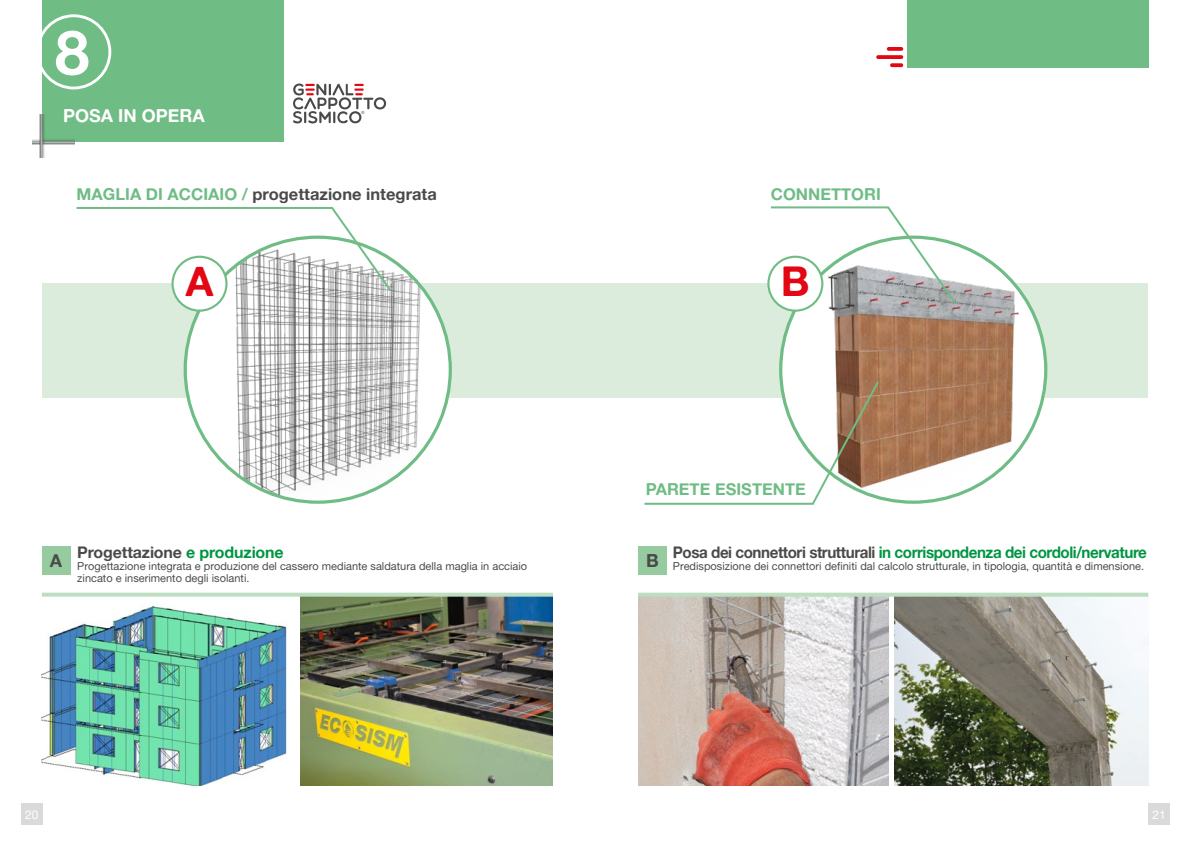
<style>
.page{position:relative;width:1191px;height:842px;background:#fff}
.page>*{position:absolute;margin:0;border:0;box-sizing:border-box;transform-origin:0 0}
.t1{font:61.9px "Alte Haas Grotesk Bold";color:#fff}
.t2{font:41px "Alte Haas Grotesk Bold";color:#e30613}
.t3{font:18px "Alte Haas Grotesk Bold";color:#fff}
.t4{font:18px "Alte Haas Grotesk Bold";color:#4a4a49}
.t5{font:16.5px "Alte Haas Grotesk Bold";color:#4a4a49}
.t6{font:16.5px "Alte Haas Grotesk Bold";color:#6fbc85}
.t7{font:16px "Alte Haas Grotesk Bold";letter-spacing:-.03em;color:#009641;scale:.95 1}
.t8{font:16px "Alte Haas Grotesk Bold";letter-spacing:-.01em;color:#4a4a49}
.t9{font:12px "Alte Haas Grotesk";color:#fff}
.t10{font:11px/12px "Alte Haas Grotesk";color:#4a4a49}
.t11{font:4.1px "Arial";color:#4a4a49}
.s1{color:#6fbc85}
.s2{color:#009641}
.s3{color:#4a4a49}
</style>
<div class="page">
<div style="left:1148px;top:804px;width:21px;height:21px;background:#dadada"></div>
<div style="left:21px;top:804px;width:22px;height:21px;background:#dadada"></div>
<div style="left:907px;top:0;width:241px;height:67px;background:#6fbc85"></div>
<svg style="left:293px;top:83px;width:93px;height:41px"></svg>
<svg style="left:876px;top:47px;width:28px;height:20px"></svg>
<div style="left:43px;top:0;width:241px;height:141px;background:#6fbc85"></div>
<img style="left:33px;top:115px;width:19px;height:42px">
<div style="left:595px;top:283px;width:553px;height:115px;background:#dbecdd"></div>
<img style="left:784px;top:243px;width:261px;height:259px">
<svg style="left:770px;top:206px;width:188px;height:100px"></svg>
<svg style="left:644px;top:379px;width:236px;height:126px"></svg>
<div style="left:768px;top:257px;width:54px;height:54px;background:#fff;border-radius:50%"></div>
<div style="left:767px;top:256px;width:56px;height:56px;border:2px solid #6fbc85;border-radius:50%"></div>
<img style="left:638px;top:597px;width:250px;height:188px">
<img style="left:894px;top:597px;width:254px;height:188px">
<div style="left:638px;top:546px;width:28px;height:28px;background:#95cb9f"></div>
<svg style="left:638px;top:593px;width:510px;height:4px;background:#bedbc0"></svg>
<div style="left:42px;top:283px;width:553px;height:115px;background:#dbecdd"></div>
<img style="left:185px;top:237px;width:265px;height:265px;border-radius:132px">
<svg style="left:76px;top:207px;width:317px;height:86px"></svg>
<div style="left:36px;top:14px;width:75px;height:75px;border:3px solid #fff;border-radius:50%"></div>
<div style="left:173px;top:257px;width:53px;height:54px;background:#fff;border-radius:50%"></div>
<div style="left:171px;top:256px;width:56px;height:56px;border:2px solid #6fbc85;border-radius:50%"></div>
<img style="left:42px;top:605px;width:245px;height:180px">
<img style="left:300px;top:597px;width:253px;height:188px">
<svg style="left:42px;top:593px;width:511px;height:4px;background:#bcdabf"></svg>
<div style="left:42px;top:546px;width:28px;height:29px;background:#95cb9f"></div>
<p class="t1" style="left:55px;top:14px;width:36px">8</p>
<p class="t3" style="left:63px;top:105px;width:143px">POSA IN OPERA</p>
<p class="t11" style="left:361px;top:110px;width:5px">®</p>
<p class="t5" style="left:77px;top:184px;width:362px"><span class="s1">MAGLIA DI ACCIAIO /</span> progettazione integrata</p>
<p class="t2" style="left:185px;top:256px;width:30px">A</p>
<p class="t4" style="left:50px;top:550px;width:14px">A</p>
<p class="t8" style="left:77px;top:543px;width:208px">Progettazione <span class="s2">e produzione</span></p>
<p class="t10" style="left:77px;top:560px;width:451px">Progettazione integrata e produzione del cassero mediante saldatura della maglia in acciaio zincato e inserimento degli isolanti.</p>
<p class="t6" style="left:771px;top:184px;width:111px">CONNETTORI</p>
<p class="t2" style="left:781px;top:256px;width:30px">B</p>
<p class="t6" style="left:646px;top:479px;width:161px">PARETE ESISTENTE</p>
<p class="t4" style="left:646px;top:549px;width:14px">B</p>
<p class="t7" style="left:673px;top:543px;width:500px"><span class="s3">Posa dei connettori strutturali</span> in corrispondenza dei cordoli/nervature</p>
<p class="t10" style="left:673px;top:560px;width:473px">Predisposizione dei connettori definiti dal calcolo strutturale, in tipologia, quantità e dimensione.</p>
<p class="t9" style="left:25px;top:807px;width:15px">20</p>
<p class="t9" style="left:1152px;top:807px;width:15px">21</p>
</div>
